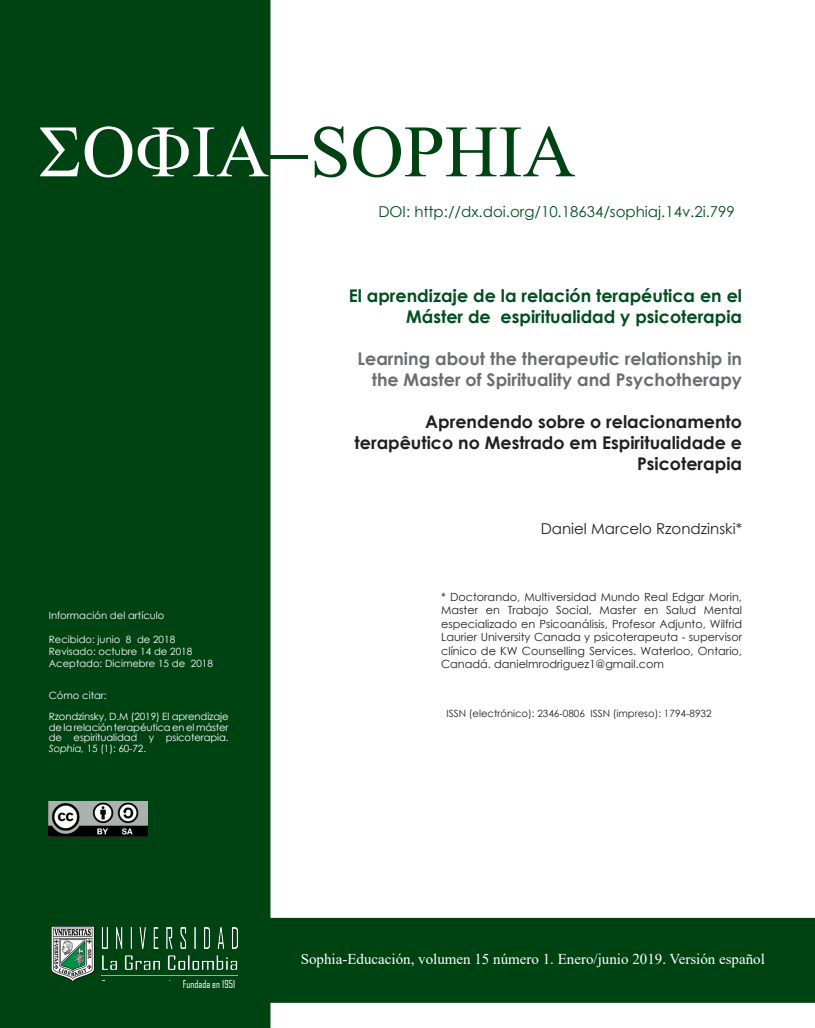
<style>
.page{position:relative;width:815px;height:1028px;background:#fff}
.page>*{position:absolute;margin:0;border:0;box-sizing:border-box;transform-origin:0 0}
.t1{font:73.75px "Times New Roman";color:#004313}
.t2{font:700 17.5px/21px "Century Gothic";color:#231f20;text-align:right}
.t3{font:700 17.5px/21px "Century Gothic";color:#6c6d70;text-align:right}
.t4{font:700 17.5px/21px "Century Gothic";color:#004e1e;text-align:right}
.t5{font:15px "Times New Roman";color:#fff}
.t6{font:15px "Century Gothic";color:#004e1e}
.t7{font:15px "Century Gothic";color:#231f20}
.t8{font:11.25px/13.5px "Century Gothic";color:#231f20;text-align:justify}
.t9{font:10.5px "Agency FB";color:#fff}
.Titulo_Principal{font:10px/10.8px "Century Gothic";color:#fff;text-align:justify}
.Titulo_Principal-2{font:10px "Century Gothic";color:#231f20}
.s1{font-style:italic}
</style>
<div class="page">
<div style="left:1px;top:1px;width:269px;height:1026px;background:#004313"></div>
<div style="left:261px;top:918px;width:553px;height:84px;background:#004313"></div>
<div style="left:261px;top:917px;width:554px;height:85px;border:1px solid #004313"></div>
<img style="left:49px;top:801px;width:99px;height:35px">
<img style="left:51px;top:926px;width:186px;height:54px">
<svg style="left:270px;top:126px;width:1px;height:50px"></svg>
<p class="Titulo_Principal" style="left:49px;top:610px;width:117px">Información del artículo</p>
<p class="Titulo_Principal" style="left:49px;top:634px;width:128px">Recibido: junio 8 de 2018</p>
<p class="Titulo_Principal" style="left:49px;top:646px;width:145px">Revisado: octubre 14 de 2018</p>
<p class="Titulo_Principal" style="left:49px;top:658px;width:166px">Aceptado: Dicimebre 15 de 2018</p>
<p class="Titulo_Principal" style="left:49px;top:689px;width:59px">Cómo citar:</p>
<p class="Titulo_Principal" style="left:49px;top:710px;width:181px">Rzondzinsky, D.M (2019) El aprendizaje de la relación terapéutica en el máster de espiritualidad y psicoterapia.<br><span class="s1">Sophia,</span> 15 (1): 60-72.</p>
<p class="t1" style="left:310px;top:100px;width:268px">SOPHIA</p>
<p class="t6" style="left:378px;top:201px;width:358px">DOI: http://dx.doi.org/10.18634/sophiaj.14v.2i.799</p>
<p class="t4" style="left:349px;top:284px;width:395px">El aprendizaje de la relación terapéutica en el<br>Máster de espiritualidad y psicoterapia</p>
<p class="t3" style="left:357px;top:347px;width:386px">Learning about the therapeutic relationship in the Master of Spirituality and Psychotherapy</p>
<p class="t2" style="left:355px;top:410px;width:389px">Aprendendo sobre o relacionamento terapêutico no Mestrado em Espiritualidade e<br>Psicoterapia</p>
<p class="t7" style="left:541px;top:518px;width:203px">Daniel Marcelo Rzondzinski*</p>
<p class="t8" style="left:441px;top:589px;width:302px">* Doctorando, Multiversidad Mundo Real Edgar Morin, Master en Trabajo Social, Master en Salud Mental especializado en Psicoanálisis, Profesor Adjunto, Wilfrid Laurier University Canada y psicoterapeuta - supervisor clínico de KW Counselling Services. Waterloo, Ontario, Canadá. danielmrodriguez1@gmail.com</p>
<p class="Titulo_Principal-2" style="left:446px;top:706px;width:267px">ISSN (electrónico): 2346-0806 ISSN (impreso): 1794-8932</p>
<p class="t9" style="left:183px;top:977px;width:54px">Fundada en 1951</p>
<p class="t5" style="left:301px;top:948px;width:466px">Sophia-Educación, volumen 15 número 1. Enero/junio 2019. Versión español</p>
</div>
